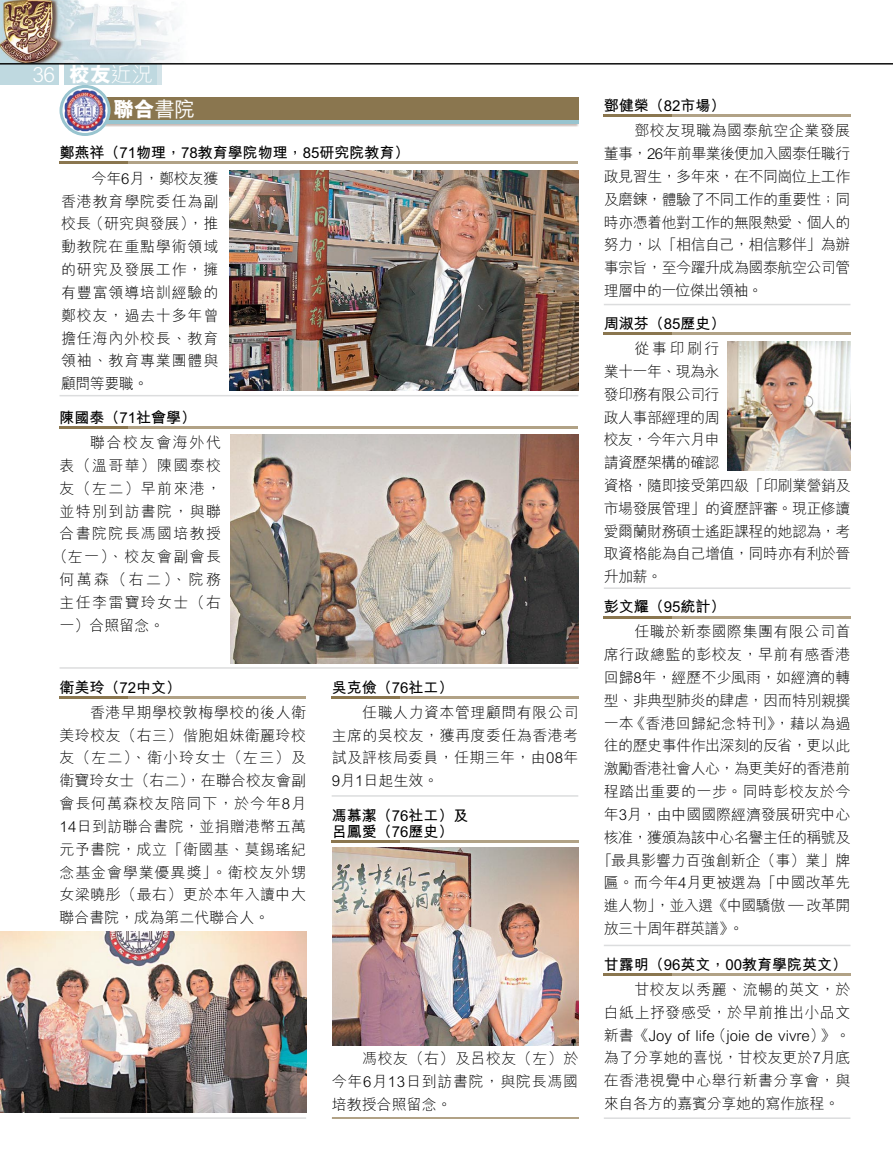
<style>
.page{position:relative;width:893px;height:1170px;background:#fff}
.page>*{position:absolute;margin:0;border:0;box-sizing:border-box;transform-origin:0 0}
.t1{font:300 21px "M Hei HK";color:#fff}
.t2{font:800 21px "M Hei HK";color:#fff}
.t3{font:300 15px/22.8px "M Hei HK";letter-spacing:-.005em;color:#000;text-align:justify}
.t4{font:300 15px/22.8px "M Hei HK";letter-spacing:-.035em;color:#000}
.t5{font:700 15px/16.5px "M Hei HK";color:#000}
.t6{font:300 15px "M Hei HK";letter-spacing:.03em;color:#000}
.t7{font:300 15px "M Hei HK";letter-spacing:.085em;color:#000}
.t8{font:300 15px "M Hei HK";letter-spacing:-.04em;color:#000}
.t9{font:300 15px "M Hei HK";letter-spacing:.09em;color:#000}
.t10{font:300 15px "M Hei HK";letter-spacing:.105em;color:#000}
.s1{font-weight:800}
.s2{font-weight:500}
</style>
<div class="page">
<img style="left:0;top:931px;width:306px;height:180px">
<img style="left:0;top:0;width:893px;height:64px">
<div style="left:0;top:64px;width:162px;height:21px;background:#bfd9e0"></div>
<hr style="left:60px;top:64px;width:4px;height:21px;background:#fff">
<div style="left:157px;top:64px;width:5px;height:21px;background:#d3e3e8"></div>
<hr style="left:0;top:64px;width:893px;height:1px;background:#000">
<hr style="left:332px;top:696px;width:246px;height:2px;background:#b1a286">
<hr style="left:332px;top:696px;width:68px;height:2px;background:#8a764f">
<hr style="left:332px;top:795px;width:246px;height:1px;background:#dcddde">
<hr style="left:604px;top:115px;width:246px;height:2px;background:#b1a286">
<hr style="left:604px;top:115px;width:68px;height:2px;background:#8a764f">
<hr style="left:604px;top:304px;width:246px;height:1px;background:#dcddde">
<hr style="left:604px;top:332px;width:246px;height:3px;background:#b1a286">
<hr style="left:604px;top:332px;width:68px;height:3px;background:#8a764f">
<hr style="left:604px;top:587px;width:246px;height:2px;background:#dcddde">
<img style="left:727px;top:341px;width:123px;height:129px">
<hr style="left:604px;top:615px;width:246px;height:3px;background:#b1a286">
<hr style="left:604px;top:615px;width:68px;height:3px;background:#8a764f">
<hr style="left:604px;top:944px;width:246px;height:2px;background:#dcddde">
<hr style="left:604px;top:973px;width:246px;height:2px;background:#b1a286">
<hr style="left:604px;top:973px;width:68px;height:2px;background:#8a764f">
<hr style="left:604px;top:1117px;width:246px;height:1px;background:#dcddde">
<img style="left:231px;top:434px;width:347px;height:229px">
<div style="left:68px;top:98px;width:511px;height:29px;background:#613628;opacity:.35"></div>
<div style="left:71px;top:98px;width:507px;height:25px;background:#8a764f"></div>
<hr style="left:71px;top:120px;width:507px;height:3px;background:#98c4cf">
<svg style="left:61px;top:86px;width:48px;height:48px"></svg>
<img style="left:65px;top:90px;width:40px;height:41px">
<div style="left:60px;top:85px;width:51px;height:51px;border:3px solid #98c4cf;border-radius:50%"></div>
<img style="left:230px;top:170px;width:348px;height:221px">
<hr style="left:60px;top:426px;width:518px;height:3px;background:#b1a286">
<hr style="left:60px;top:426px;width:68px;height:3px;background:#8a764f">
<hr style="left:60px;top:667px;width:518px;height:1px;background:#dcddde">
<hr style="left:60px;top:161px;width:518px;height:3px;background:#b1a286">
<hr style="left:60px;top:161px;width:68px;height:3px;background:#8a764f">
<hr style="left:60px;top:395px;width:518px;height:1px;background:#dcddde">
<img style="left:332px;top:847px;width:246px;height:198px">
<hr style="left:332px;top:840px;width:246px;height:3px;background:#b1a286">
<hr style="left:332px;top:840px;width:68px;height:3px;background:#8a764f">
<hr style="left:60px;top:696px;width:246px;height:2px;background:#b1a286">
<hr style="left:60px;top:696px;width:68px;height:2px;background:#8a764f">
<hr style="left:60px;top:1117px;width:246px;height:1px;background:#dcddde">
<hr style="left:332px;top:1117px;width:246px;height:1px;background:#b1a286">
<h1 class="t1" style="left:33px;top:60px;width:122px">36 <span class="s1">校友</span>近況</h1>
<h1 class="t2" style="left:114px;top:95px;width:84px">聯合<span class="s2">書院</span></h1>
<p class="t5" style="left:60px;top:143px;width:352px">鄭燕祥（71物理，78教育學院物理，85研究院教育）</p>
<p class="t3" style="left:61px;top:166px;width:159px;text-indent:31px">今年6月，鄭校友獲香港教育學院委任為副校長（研究與發展），推動教院在重點學術領域的研究及發展工作，擁有豐富領導培訓經驗的鄭校友，過去十多年曾擔任海內外校長、教育領袖、教育專業團體與顧問等要職。</p>
<p class="t5" style="left:60px;top:408px;width:138px">陳國泰（71社會學）</p>
<p class="t10" style="left:90px;top:432px;width:132px">聯合校友會海外代</p>
<p class="t3" style="left:60px;top:453px;width:163px">表（溫哥華）陳國泰校</p>
<p class="t3" style="left:60px;top:476px;width:163px">友（左二）早前來港，</p>
<p class="t7" style="left:60px;top:500px;width:163px">並特別到訪書院，與聯</p>
<p class="t7" style="left:60px;top:523px;width:163px">合書院院長馮國培教授</p>
<p class="t9" style="left:53px;top:546px;width:170px">（左一）、校友會副會長</p>
<p class="t3" style="left:60px;top:567px;width:163px">何萬森（右二）、院務</p>
<p class="t7" style="left:60px;top:592px;width:163px">主任李雷寶玲女士（右</p>
<p class="t3" style="left:60px;top:613px;width:106px">一）合照留念。</p>
<p class="t5" style="left:60px;top:678px;width:123px">衛美玲（72中文）</p>
<p class="t3" style="left:60px;top:700px;width:248px;text-indent:31px">香港早期學校敦梅學校的後人衛美玲校友（右三）偕胞姐妹衛麗玲校友（左二）、衛小玲女士（左三）及衛寶玲女士（右二），在聯合校友會副會長何萬森校友陪同下，於今年8月14日到訪聯合書院，並捐贈港幣五萬元予書院，成立「衛國基、莫錫瑤紀念基金會學業優異獎」。衛校友外甥女梁曉彤（最右）更於本年入讀中大聯合書院，成為第二代聯合人。</p>
<p class="t5" style="left:332px;top:678px;width:123px">吳克儉（76社工）</p>
<p class="t3" style="left:332px;top:700px;width:248px;text-indent:31px">任職人力資本管理顧問有限公司主席的吳校友，獲再度委任為香港考試及評核局委員，任期三年，由08年9月1日起生效。</p>
<p class="t5" style="left:332px;top:805px;width:138px">馮慕潔（76社工）及呂鳳愛（76歷史）</p>
<p class="t3" style="left:332px;top:1046px;width:248px;text-indent:31px">馮校友（右）及呂校友（左）於今年6月13日到訪書院，與院長馮國培教授合照留念。</p>
<p class="t5" style="left:604px;top:96px;width:123px">鄧健榮（82市場）</p>
<p class="t3" style="left:604px;top:119px;width:248px;text-indent:31px">鄧校友現職為國泰航空企業發展董事，26年前畢業後便加入國泰任職行政見習生，多年來，在不同崗位上工作及磨鍊，體驗了不同工作的重要性；同時亦憑着他對工作的無限熱愛、個人的努力，以「相信自己，相信夥伴」為辦事宗旨，至今躍升成為國泰航空公司管理層中的一位傑出領袖。</p>
<p class="t5" style="left:604px;top:314px;width:123px">周淑芬（85歷史）</p>
<p class="t4" style="left:604px;top:336px;width:248px;text-indent:31px">從事印刷行<br>業十一年、現為永<br>發印務有限公司行<br>政人事部經理的周<br>校友，今年六月申<br>請資歷架構的確認<br>資格，隨即接受第四級「印刷業營銷及市場發展管理」的資歷評審。現正修讀愛爾蘭財務碩士遙距課程的她認為，考取資格能為自己增值，同時亦有利於晉升加薪。</p>
<p class="t5" style="left:604px;top:597px;width:123px">彭文耀（95統計）</p>
<p class="t6" style="left:634px;top:621px;width:218px">任職於新泰國際集團有限公司首</p>
<p class="t6" style="left:604px;top:644px;width:248px">席行政總監的彭校友，早前有感香港</p>
<p class="t3" style="left:604px;top:665px;width:248px">回歸8年，經歷不少風雨，如經濟的轉</p>
<p class="t4" style="left:604px;top:688px;width:248px">型、非典型肺炎的肆虐，因而特別親撰</p>
<p class="t3" style="left:604px;top:711px;width:248px">一本《香港回歸紀念特刊》，藉以為過</p>
<p class="t4" style="left:604px;top:734px;width:248px">往的歷史事件作出深刻的反省，更以此</p>
<p class="t4" style="left:604px;top:756px;width:248px">激勵香港社會人心，為更美好的香港前</p>
<p class="t6" style="left:604px;top:781px;width:248px">程踏出重要的一步。同時彭校友於今</p>
<p class="t3" style="left:604px;top:802px;width:248px">年3月，由中國國際經濟發展研究中心</p>
<p class="t4" style="left:604px;top:825px;width:248px">核准，獲頒為該中心名譽主任的稱號及</p>
<p class="t3" style="left:597px;top:848px;width:254px">「最具影響力百強創新企（事）業」牌</p>
<p class="t3" style="left:604px;top:870px;width:248px">匾。而今年4月更被選為「中國改革先</p>
<p class="t8" style="left:604px;top:895px;width:248px">進人物」，並入選《中國驕傲 ─ 改革開</p>
<p class="t8" style="left:604px;top:917px;width:142px">放三十周年群英譜》。</p>
<p class="t5" style="left:604px;top:955px;width:245px">甘露明（96英文，00教育學院英文）</p>
<p class="t3" style="left:604px;top:977px;width:248px;text-indent:31px">甘校友以秀麗、流暢的英文，於白紙上抒發感受，於早前推出小品文新書《Joy of life（joie de vivre）》。為了分享她的喜悅，甘校友更於7月底在香港視覺中心舉行新書分享會，與來自各方的嘉賓分享她的寫作旅程。</p>
</div>
